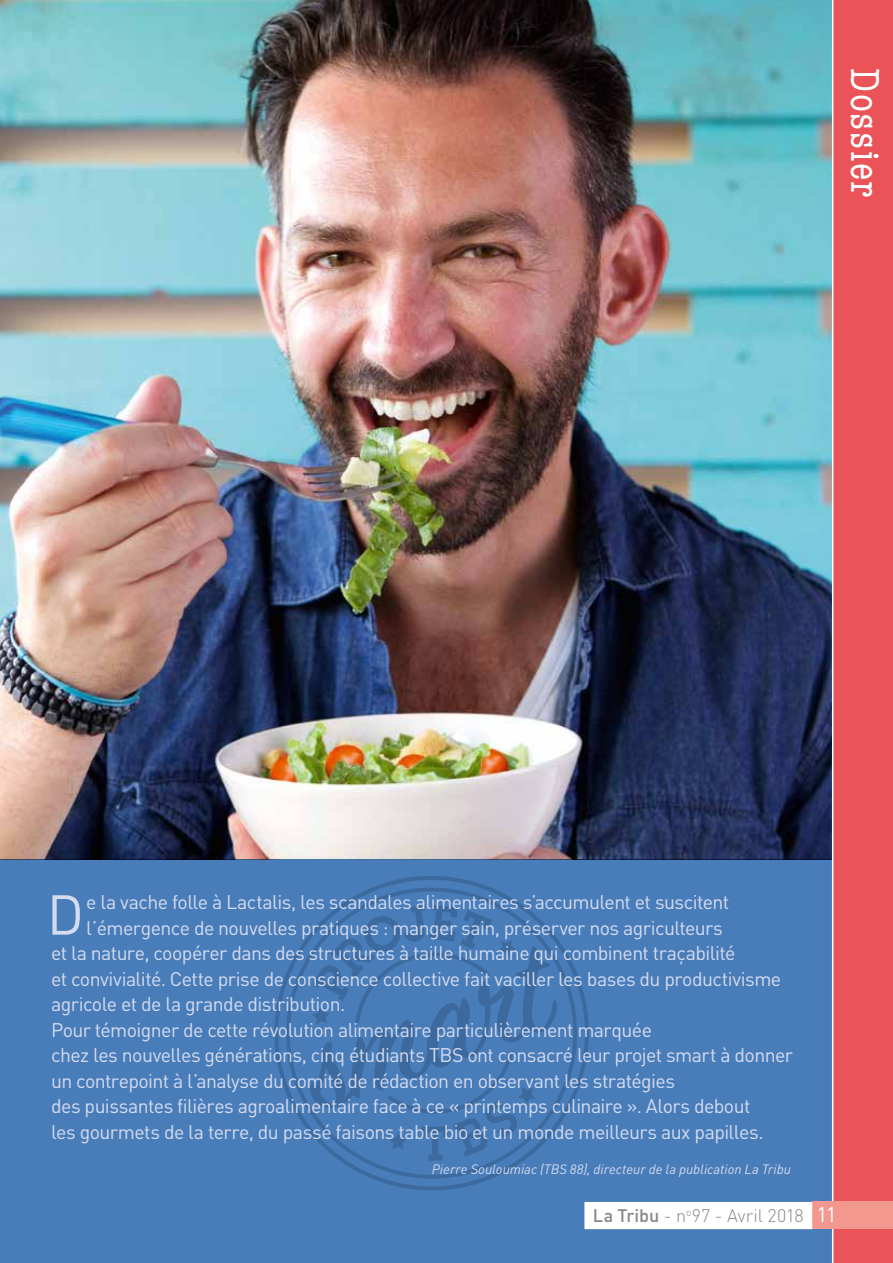
<style>
.page{position:relative;width:893px;height:1263px;background:#fff}
.page>*{position:absolute;margin:0;border:0;box-sizing:border-box;transform-origin:0 0}
.t1{font:55.35px "DIN";color:#d6dcef}
.t2{font:condensed 40.5px "American Typewriter";letter-spacing:.04em;color:#fff}
.t3{font:21px "DIN";color:#fff}
.t4{font:19.5px "DIN";letter-spacing:-.03em;color:#d6dcef}
.t5{font:300 18px "DIN";color:#878787}
.t6{font:italic 13.5px "DIN";color:#d6dcef}
.s1{font-weight:500}
</style>
<div class="page">
<img style="left:0;top:0;width:831px;height:859px">
<div style="left:0;top:859px;width:893px;height:404px;background:#487dba"></div>
<div style="left:831px;top:0;width:62px;height:1263px;background:#ea5357"></div>
<div style="left:812px;top:1202px;width:81px;height:27px;background:#f3988e"></div>
<div style="left:584px;top:1202px;width:228px;height:27px;background:#fff"></div>
<svg style="left:274px;top:876px;width:315px;height:315px"></svg>
<svg style="left:308px;top:905px;width:249px;height:256px"></svg>
<h2 class="t2" style="left:887px;top:68px;width:131px;rotate:90deg">Dossier</h2>
<h1 class="t1" style="left:47px;top:880px;width:39px">D</h1>
<p class="t4" style="left:86px;top:890px;width:644px">e la vache folle à Lactalis, les scandales alimentaires s’accumulent et suscitent</p>
<p class="t4" style="left:86px;top:915px;width:638px">l’émergence de nouvelles pratiques : manger sain, préserver nos agriculteurs</p>
<p class="t4" style="left:51px;top:941px;width:686px">et la nature, coopérer dans des structures à taille humaine qui combinent traçabilité</p>
<p class="t4" style="left:51px;top:966px;width:732px">et convivialité. Cette prise de conscience collective fait vaciller les bases du productivisme</p>
<p class="t4" style="left:51px;top:992px;width:296px">agricole et de la grande distribution.</p>
<p class="t4" style="left:51px;top:1017px;width:602px">Pour témoigner de cette révolution alimentaire particulièrement marquée</p>
<p class="t4" style="left:51px;top:1043px;width:743px">chez les nouvelles générations, cinq étudiants TBS ont consacré leur projet smart à donner</p>
<p class="t4" style="left:51px;top:1068px;width:626px">un contrepoint à l’analyse du comité de rédaction en observant les stratégies</p>
<p class="t4" style="left:51px;top:1094px;width:701px">des puissantes filières agroalimentaire face à ce « printemps culinaire ». Alors debout</p>
<p class="t4" style="left:51px;top:1119px;width:714px">les gourmets de la terre, du passé faisons table bio et un monde meilleurs aux papilles.</p>
<p class="t6" style="left:432px;top:1160px;width:360px">Pierre Souloumiac (TBS 88), directeur de la publication La Tribu</p>
<p class="t5" style="left:593px;top:1205px;width:212px"><span class="s1">La Tribu</span> - n<sup>o</sup>97 - Avril 2018</p>
<p class="t3" style="left:816px;top:1202px;width:22px">11</p>
</div>
